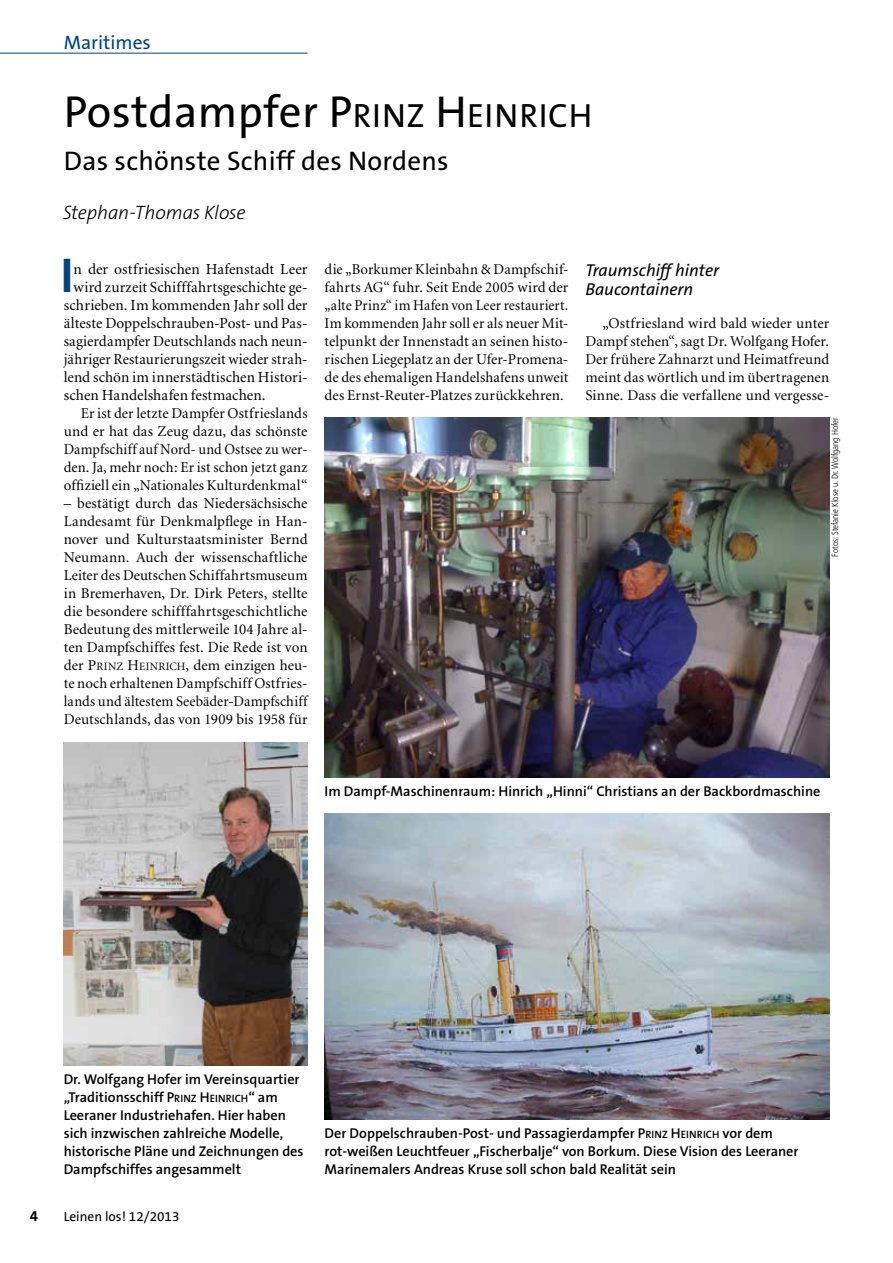
<style>
.page{position:relative;width:893px;height:1263px;background:#fff}
.page>*{position:absolute;margin:0;border:0;box-sizing:border-box;transform-origin:0 0}
.t1{font:700 49.2px "The Sans B7";color:#004481}
.t2{font:45px "The Sans B5 Plain";letter-spacing:.01em;color:#000}
.t3{font:27px "The Sans B5 Plain";letter-spacing:.01em;color:#000}
.t4{font:italic 300 19.5px "The Sans B3";letter-spacing:-.01em;color:#000}
.t5{font:19.5px "The Sans B5 Plain";color:#004481}
.t6{font:italic 17.25px/19.5px "The Sans B5 Plain";color:#000}
.t7{font:15.3px "Minion";letter-spacing:.005em;color:#000}
.t8{font:15.3px "Minion";letter-spacing:.005em;color:#000;scale:.96 1}
.t9{font:15px/18px "Minion";letter-spacing:.005em;color:#000;text-align:justify}
.t10{font:700 15px "The Sans B7";color:#000}
.t11{font:600 14.25px/18px "The Sans B6";color:#000}
.t12{font:13.5px "The Sans B5 Plain";color:#000}
.t13{font:300 condensed 9px "Frutiger";color:#000}
.s1{font-style:inherit}
.s2{font-size:33.75px}
.s3{font-size:11.25px}
.s4{font-size:10.65px}
</style>
<div class="page">
<hr style="left:0;top:53px;width:308px;height:1px;background:#004481">
<img style="left:325px;top:418px;width:504px;height:360px">
<img style="left:325px;top:814px;width:504px;height:306px">
<img style="left:64px;top:742px;width:243px;height:324px">
<h3 class="t5" style="left:64px;top:32px;width:89px">Maritimes</h3>
<h2 class="t2" style="left:64px;top:88px;width:524px">Postdampfer <span class="s1">P</span><span class="s2">RINZ</span> <span class="s1">H</span><span class="s2">EINRICH</span></h2>
<h3 class="t3" style="left:64px;top:147px;width:386px">Das schönste Schiff des Nordens</h3>
<h3 class="t4" style="left:63px;top:202px;width:184px">Stephan-Thomas Klose</h3>
<h1 class="t1" style="left:60px;top:249px;width:15px">I</h1>
<p class="t7" style="left:74px;top:261px;width:235px">n der ostfriesischen Hafenstadt Leer</p>
<p class="t7" style="left:74px;top:279px;width:235px">wird zurzeit Schifffahrtsgeschichte ge-</p>
<p class="t7" style="left:64px;top:297px;width:245px">schrieben. Im kommenden Jahr soll der</p>
<p class="t7" style="left:64px;top:315px;width:245px">älteste Doppelschrauben-Post- und Pas-</p>
<p class="t7" style="left:64px;top:333px;width:245px">sagierdampfer Deutschlands nach neun-</p>
<p class="t8" style="left:64px;top:351px;width:255px">jähriger Restaurierungszeit wieder strah-</p>
<p class="t7" style="left:64px;top:369px;width:245px">lend schön im innerstädtischen Histori-</p>
<p class="t7" style="left:64px;top:387px;width:203px">schen Handelshafen festmachen.</p>
<p class="t9" style="left:64px;top:404px;width:245px;text-indent:17px">Er ist der letzte Dampfer Ostfrieslands und er hat das Zeug dazu, das schönste Dampfschiff auf Nord- und Ostsee zu wer&shy;den. Ja, mehr noch: Er ist schon jetzt ganz offiziell ein „Nationales Kulturdenkmal“</p>
<p class="t9" style="left:64px;top:494px;width:245px">– bestätigt durch das Niedersächsische Landesamt für Denkmalpflege in Han&shy;nover und Kulturstaatsminister Bernd Neumann. Auch der wissenschaftliche Leiter des Deutschen Schiffahrtsmuseum in Bremerhaven, Dr. Dirk Peters, stellte die besondere schifffahrtsgeschichtliche Bedeutung des mittlerweile 104 Jahre al&shy;ten Dampfschiffes fest. Die Rede ist von der <span class="s1">P</span><span class="s3">RINZ</span> <span class="s1">H</span><span class="s3">EINRICH</span>, dem einzigen heu&shy;te noch erhaltenen Dampfschiff Ostfries&shy;lands und ältestem Seebäder-Dampfschiff Deutschlands, das von 1909 bis 1958 für</p>
<p class="t9" style="left:325px;top:260px;width:245px">die „Borkumer Kleinbahn &amp; Dampfschif&shy;fahrts AG“ fuhr. Seit Ende 2005 wird der „alte Prinz“ im Hafen von Leer restauriert.<br>Im kommenden Jahr soll er als neuer Mit&shy;telpunkt der Innenstadt an seinen histo&shy;rischen Liegeplatz an der Ufer-Promena&shy;de des ehemaligen Handelshafens unweit des Ernst-Reuter-Platzes zurückkehren.</p>
<p class="t6" style="left:585px;top:261px;width:135px">Traumschiff hinter<br>Baucontainern</p>
<p class="t9" style="left:585px;top:314px;width:245px;text-indent:17px">„Ostfriesland wird bald wieder unter Dampf stehen“, sagt Dr. Wolfgang Hofer.<br>Der frühere Zahnarzt und Heimatfreund meint das wörtlich und im übertragenen Sinne. Dass die verfallene und vergesse-</p>
<p class="t13" style="left:830px;top:556px;width:140px;rotate:-90deg">Fotos: Stefanie Klose u. Dr. Wolfgang Hofer</p>
<p class="t11" style="left:325px;top:782px;width:497px">Im Dampf-Maschinenraum: Hinrich „Hinni“ Christians an der Backbordmaschine</p>
<p class="t11" style="left:64px;top:1070px;width:241px">Dr. Wolfgang Hofer im Vereinsquartier „Traditionsschiff <span class="s1">P</span><span class="s4">RINZ</span> <span class="s1">H</span><span class="s4">EINRICH</span>“ am Leeraner Industriehafen. Hier haben sich inzwischen zahlreiche Modelle, historische Pläne und Zeichnungen des Dampfschiffes angesammelt</p>
<p class="t10" style="left:30px;top:1208px;width:10px">4</p>
<p class="t12" style="left:64px;top:1209px;width:117px">Leinen los! 12/2013</p>
<p class="t11" style="left:325px;top:1124px;width:475px">Der Doppelschrauben-Post- und Passagierdampfer <span class="s1">P</span><span class="s4">RINZ</span> <span class="s1">H</span><span class="s4">EINRICH</span> vor dem rot-weißen Leuchtfeuer „Fischerbalje“ von Borkum. Diese Vision des Leeraner<br>Marinemalers Andreas Kruse soll schon bald Realität sein</p>
</div>
